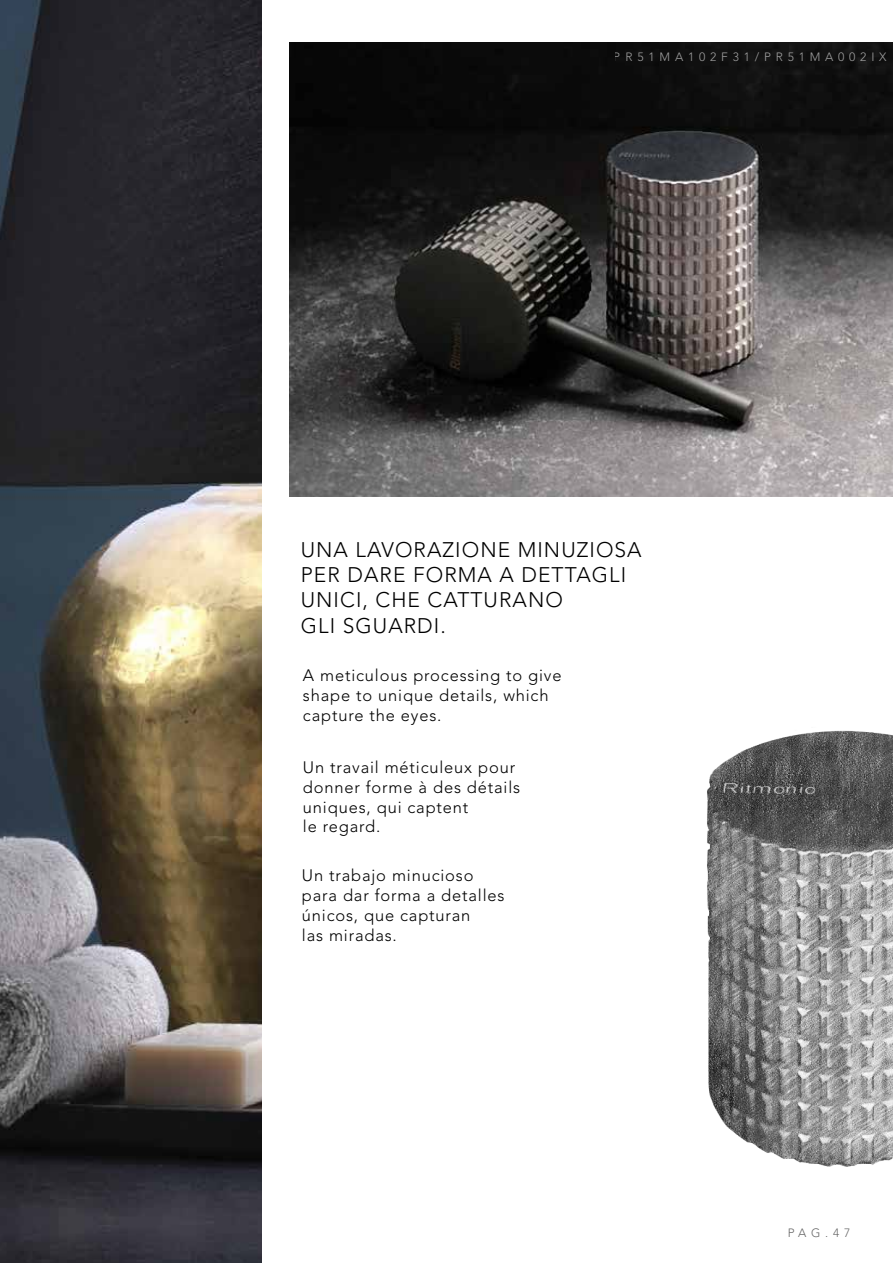
<style>
.page{position:relative;width:893px;height:1263px;background:#fff}
.page>*{position:absolute;margin:0;border:0;box-sizing:border-box;transform-origin:0 0}
.t1{font:300 21px/25.2px "Avenir LT Std";letter-spacing:.05em;color:#000}
.t2{font:300 16.5px/19.8px "Avenir LT Std";letter-spacing:.05em;color:#000}
.t3{font:300 12px "Avenir LT Std";letter-spacing:.4em;color:#fff}
.t4{font:300 12px "Avenir LT Std";color:#000}
</style>
<div class="page">
<img style="left:707px;top:730px;width:186px;height:437px">
<img style="left:289px;top:43px;width:604px;height:453px">
<img style="left:0;top:0;width:261px;height:1263px">
<p class="t3" style="left:614px;top:50px;width:274px">PR51MA102F31/PR51MA002IX</p>
<p class="t1" style="left:301px;top:537px;width:342px">UNA LAVORAZIONE MINUZIOSA<br>PER DARE FORMA A DETTAGLI<br>UNICI, CHE CATTURANO<br>GLI SGUARDI.</p>
<p class="t2" style="left:303px;top:666px;width:260px">A meticulous processing to give shape to unique details, which capture the eyes.</p>
<p class="t2" style="left:303px;top:757px;width:219px">Un travail méticuleux pour donner forme à des détails uniques, qui captent<br>le regard.</p>
<p class="t2" style="left:302px;top:866px;width:204px">Un trabajo minucioso para dar forma a detalles únicos, que capturan<br>las miradas.</p>
<p class="t4" style="left:787px;top:1226px;width:65px">PAG.47</p>
</div>
